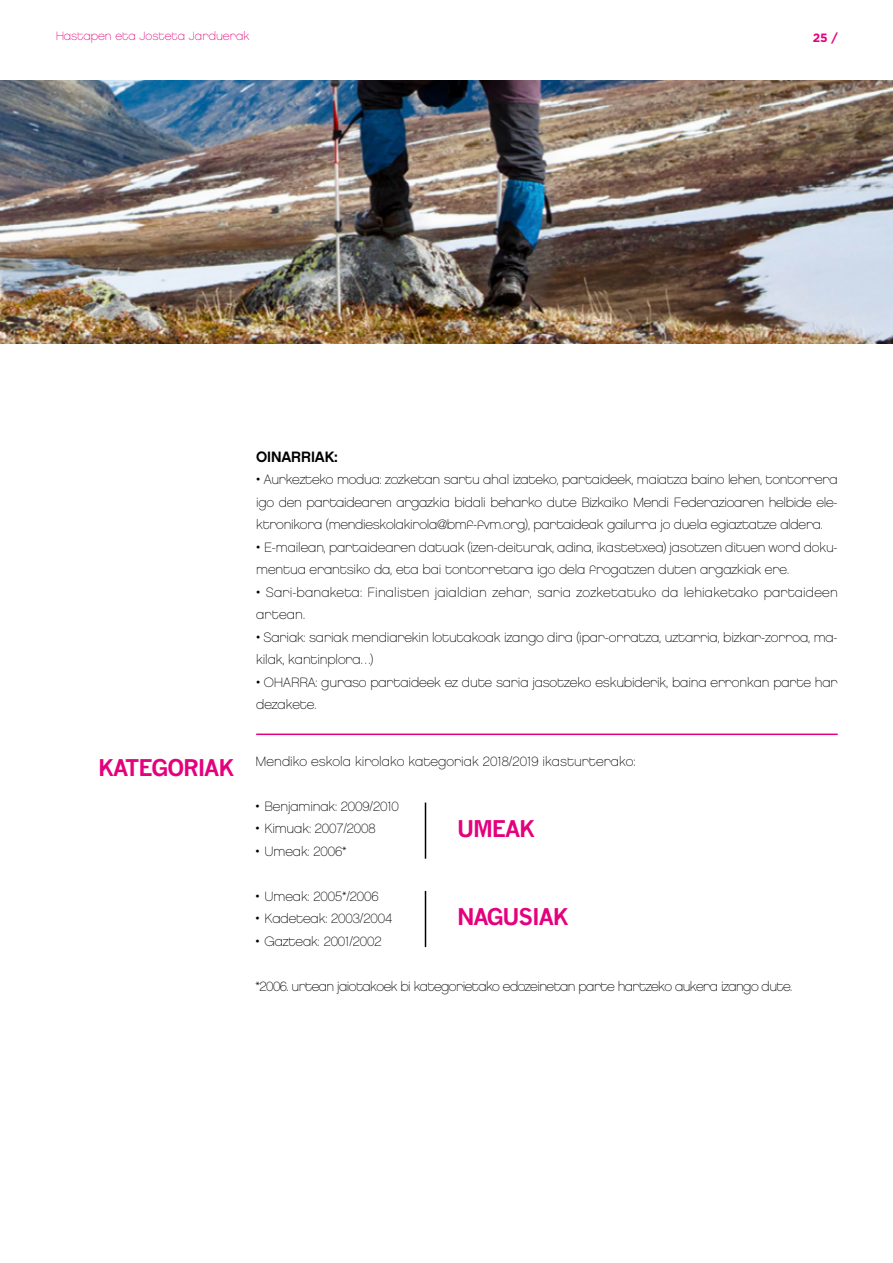
<style>
.page{position:relative;width:893px;height:1263px;background:#fff}
.page>*{position:absolute;margin:0;border:0;box-sizing:border-box;transform-origin:0 0}
.t1{font:700 22.5px "News Gothic";letter-spacing:-.05em;color:#e5007d}
.t2{font:15px "Chalet New York Nineteen Eighty";letter-spacing:-.01em;color:#000}
.t3{font:13.5px/22.5px "Chalet Paris Nineteen Eighty";letter-spacing:-.01em;color:#000}
.t4{font:13.5px/22.5px "Chalet Paris Nineteen Eighty";letter-spacing:.01em;color:#000}
.t5{font:13.5px "Chalet Paris Nineteen Eighty";letter-spacing:-.04em;color:#000}
.t6{font:12px "Chalet Paris Nineteen Eighty";color:#e5007d}
.t7{font:700 12px "Gotham";color:#e5007d}
</style>
<div class="page">
<img style="left:0;top:81px;width:893px;height:262px">
<hr style="left:256px;top:733px;width:582px;height:2px;background:#e5007d">
<hr style="left:425px;top:891px;width:1px;height:56px;background:#000">
<hr style="left:425px;top:802px;width:1px;height:57px;background:#000">
<p class="t6" style="left:55px;top:29px;width:196px">Hastapen eta Josteta Jarduerak</p>
<p class="t7" style="left:813px;top:31px;width:26px">25 /</p>
<h1 class="t1" style="left:98px;top:754px;width:138px">KATEGORIAK</h1>
<p class="t2" style="left:256px;top:447px;width:83px">OINARRIAK:</p>
<p class="t3" style="left:256px;top:468px;width:583px;text-align:justify">• Aurkezteko modua: zozketan sartu ahal izateko, partaideek, maiatza baino lehen, tontorrera igo den partaidearen argazkia bidali beharko dute Bizkaiko Mendi Federazioaren helbide ele&shy;ktronikora (mendieskolakirola@bmf-fvm.org), partaideak gailurra jo duela egiaztatze aldera.</p>
<p class="t3" style="left:256px;top:536px;width:583px">• E-mailean, partaidearen datuak (izen-deiturak, adina, ikastetxea) jasotzen dituen word doku&shy;mentua erantsiko da, eta bai tontorretara igo dela frogatzen duten argazkiak ere.</p>
<p class="t4" style="left:256px;top:581px;width:583px">• Sari-banaketa: Finalisten jaialdian zehar, saria zozketatuko da lehiaketako partaideen artean.</p>
<p class="t3" style="left:256px;top:626px;width:583px">• Sariak: sariak mendiarekin lotutakoak izango dira (ipar-orratza, uztarria, bizkar-zorroa, ma&shy;kilak, kantinplora…)</p>
<p class="t3" style="left:256px;top:671px;width:583px">• OHARRA: guraso partaideek ez dute saria jasotzeko eskubiderik, baina erronkan parte har dezakete.</p>
<p class="t3" style="left:256px;top:750px;width:381px">Mendiko eskola kirolako kategoriak 2018/2019 ikasturterako:</p>
<p class="t3" style="left:256px;top:795px;width:145px">• Benjaminak: 2009/2010</p>
<p class="t3" style="left:256px;top:818px;width:121px">• Kimuak: 2007/2008</p>
<p class="t3" style="left:256px;top:840px;width:92px">• Umeak: 2006*</p>
<p class="t3" style="left:256px;top:885px;width:124px">• Umeak: 2005*/2006</p>
<p class="t3" style="left:256px;top:908px;width:138px">• Kadeteak: 2003/2004</p>
<p class="t3" style="left:256px;top:930px;width:128px">• Gazteak: 2001/2002</p>
<p class="t5" style="left:256px;top:978px;width:538px">*2006. urtean jaiotakoek bi kategorietako edozeinetan parte hartzeko aukera izango dute.</p>
<h1 class="t1" style="left:457px;top:815px;width:79px">UMEAK</h1>
<h1 class="t1" style="left:457px;top:903px;width:113px">NAGUSIAK</h1>
</div>
